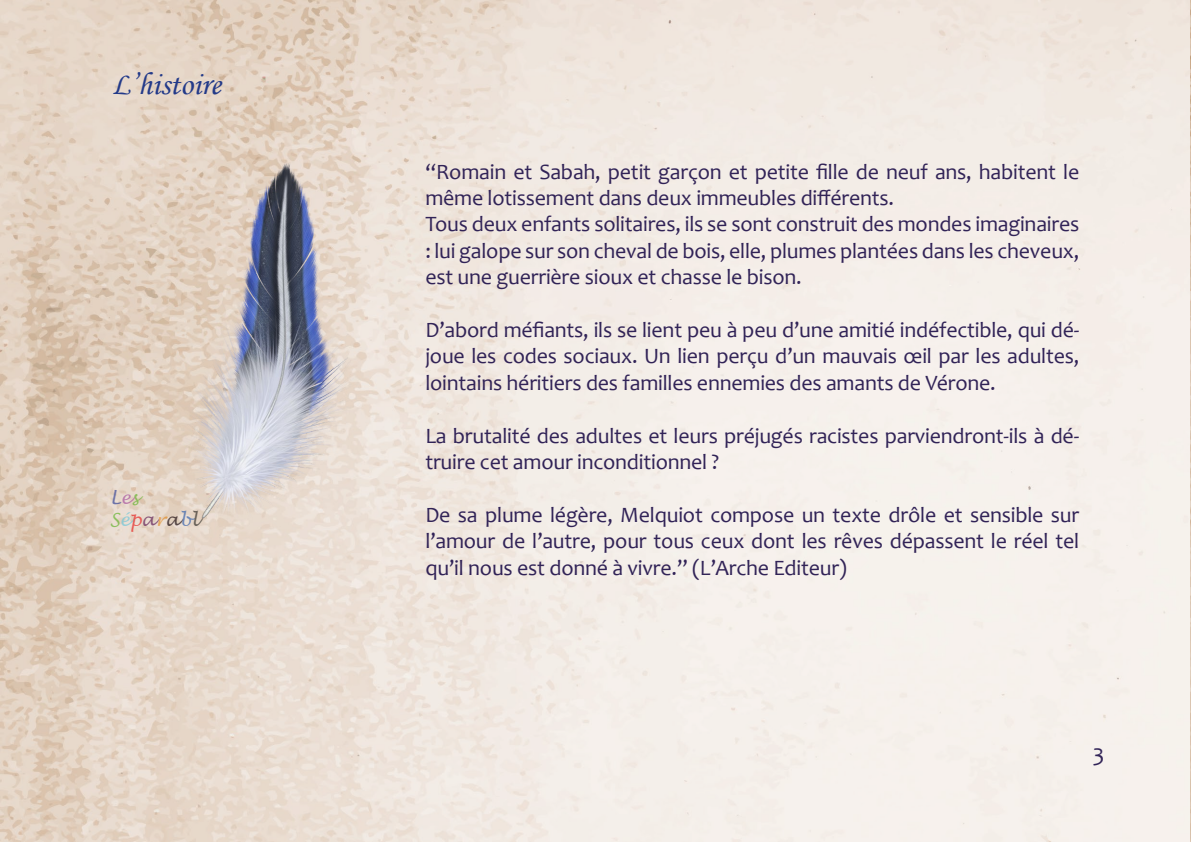
<style>
.page{position:relative;width:1191px;height:842px;background:#fff}
.page>*{position:absolute;margin:0;border:0;box-sizing:border-box;transform-origin:0 0}
.t1{font:32px "Monotype Corsiva";color:#233a89}
.t2{font:24px "Candara";color:#312357}
.t3{font:22px/26.4px "Candara";letter-spacing:-.01em;color:#312357}
.t4{font:italic 18px/21.6px "Lucida Handwriting";color:#65b32e}
.s1{color:#374697}
.s2{color:#a6519a}
.s3{color:#6dc6da}
.s4{color:#e52321}
.s5{color:#5d1c52}
.s6{color:#e28d27}
.s7{color:#18080c}
.s8{color:#325faa}
.s9{color:#322e29}
</style>
<div class="page">
<img style="left:0;top:0;width:1191px;height:842px">
<img style="left:174px;top:163px;width:195px;height:360px">
<h1 class="t1" style="left:112px;top:65px;width:111px">L’histoire</h1>
<p class="t4" style="left:109px;top:488px;width:90px"><span class="s1">L</span><span class="s2">e</span>s<br>S<span class="s3">é</span><span class="s4">p</span><span class="s5">a</span><span class="s6">r</span><span class="s7">a</span><span class="s8">b</span><span class="s9">l</span></p>
<p class="t3" style="left:425px;top:158px;width:655px">“Romain et Sabah, petit garçon et petite fille de neuf ans, habitent le même lotissement dans deux immeubles différents.<br>Tous deux enfants solitaires, ils se sont construit des mondes imaginaires : lui galope sur son cheval de bois, elle, plumes plantées dans les cheveux, est une guerrière sioux et chasse le bison.</p>
<p class="t3" style="left:425px;top:317px;width:655px;text-align:justify">D’abord méfiants, ils se lient peu à peu d’une amitié indéfectible, qui dé&shy;joue les codes sociaux. Un lien perçu d’un mauvais œil par les adultes, lointains héritiers des familles ennemies des amants de Vérone.</p>
<p class="t3" style="left:425px;top:422px;width:655px">La brutalité des adultes et leurs préjugés racistes parviendront-ils à dé&shy;truire cet amour inconditionnel ?</p>
<p class="t3" style="left:425px;top:501px;width:655px;text-align:justify">De sa plume légère, Melquiot compose un texte drôle et sensible sur l’amour de l’autre, pour tous ceux dont les rêves dépassent le réel tel qu’il nous est donné à vivre.” (L’Arche Editeur)</p>
<p class="t2" style="left:1092px;top:741px;width:13px">3</p>
</div>
